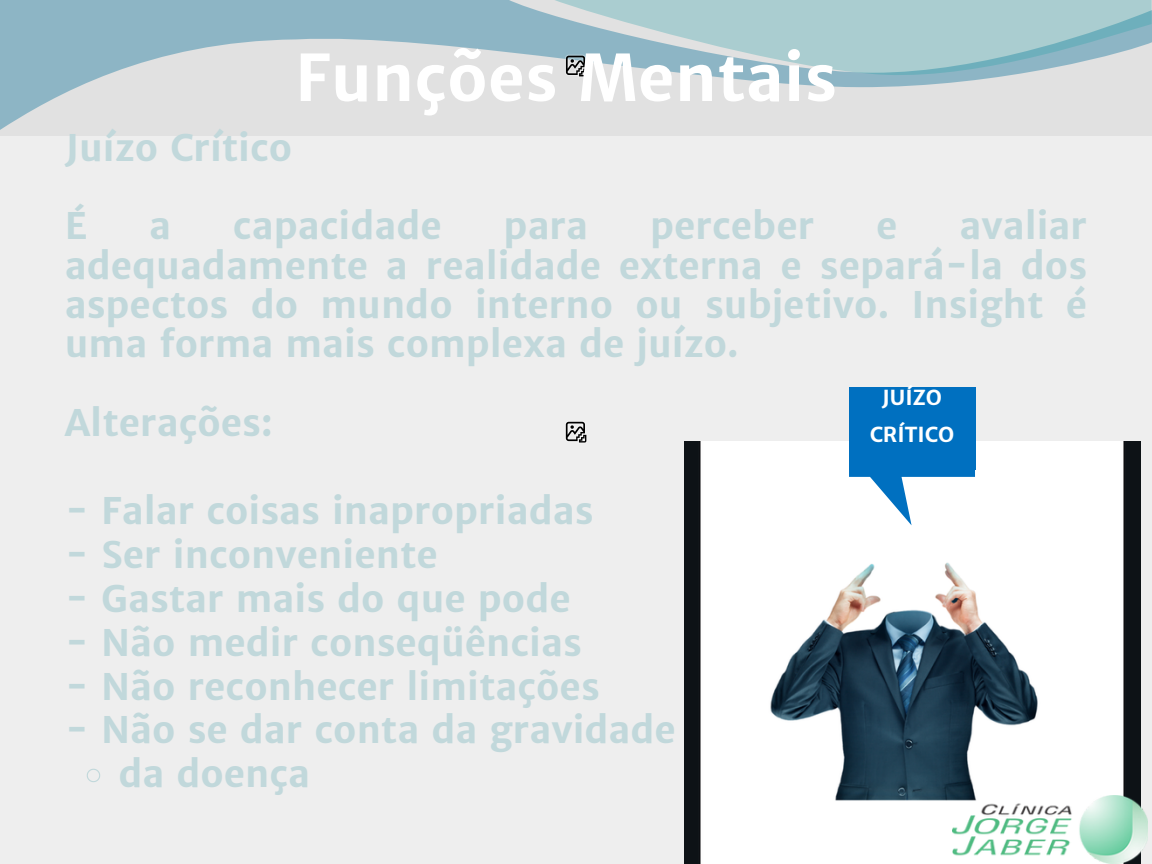
<style>
.page{position:relative;width:1152px;height:864px;background:#eee}
.page>*{position:absolute;margin:0;border:0;box-sizing:border-box;transform-origin:0 0}
.t1{font:700 64.05px "Merriweather Sans";color:#fff}
.t2{font:700 36.75px/39.3px "Merriweather Sans";color:#c1d8db;text-align:justify}
.t3{font:700 20.85px "Merriweather Sans";color:#fff}
</style>
<div class="page">
<svg style="left:565px;top:421px;width:22px;height:22px"></svg>
<div style="left:0;top:0;width:1152px;height:136px;background:#b5b5b5;opacity:.22"></div>
<svg style="left:563px;top:53px;width:26px;height:26px"></svg>
<svg style="left:86px;top:768px;width:15px;height:14px"></svg>
<img style="left:684px;top:441px;width:456px;height:423px">
<svg style="left:849px;top:469px;width:126px;height:56px;background:#bfdbef"></svg>
<div style="left:849px;top:387px;width:126px;height:82px;background:#0070c0"></div>
<img style="left:953px;top:795px;width:194px;height:69px">
<h1 class="t1" style="left:295px;top:38px;width:544px">Funções Mentais</h1>
<p class="t2" style="left:65px;top:128px;width:229px">Juízo Crítico</p>
<p class="t2" style="left:65px;top:207px;width:24px">É</p>
<p class="t2" style="left:65px;top:207px;width:1024px;text-indent:895px">avaliar adequadamente a realidade externa e separá-la dos aspectos do mundo interno ou subjetivo. Insight é uma forma mais complexa de juízo.</p>
<h2 class="t2" style="left:65px;top:404px;width:209px">Alterações:</h2>
<p class="t2" style="left:149px;top:207px;width:23px">a</p>
<p class="t2" style="left:233px;top:207px;width:210px">capacidade</p>
<p class="t2" style="left:504px;top:207px;width:86px">para</p>
<p class="t2" style="left:650px;top:207px;width:166px">perceber</p>
<p class="t2" style="left:876px;top:207px;width:23px">e</p>
<h2 class="t3" style="left:882px;top:384px;width:62px">JUÍZO</h2>
<h2 class="t3" style="left:870px;top:421px;width:86px">CRÍTICO</h2>
<h2 class="t2" style="left:65px;top:491px;width:530px">- Falar coisas inapropriadas</h2>
<h2 class="t2" style="left:65px;top:535px;width:375px">- Ser inconveniente</h2>
<h2 class="t2" style="left:65px;top:579px;width:507px">- Gastar mais do que pode</h2>
<h2 class="t2" style="left:65px;top:623px;width:519px">- Não medir conseqüências</h2>
<h2 class="t2" style="left:65px;top:667px;width:537px">- Não reconhecer limitações</h2>
<h2 class="t2" style="left:65px;top:711px;width:613px">- Não se dar conta da gravidade</h2>
<p class="t2" style="left:118px;top:755px;width:193px">da doença</p>
</div>
